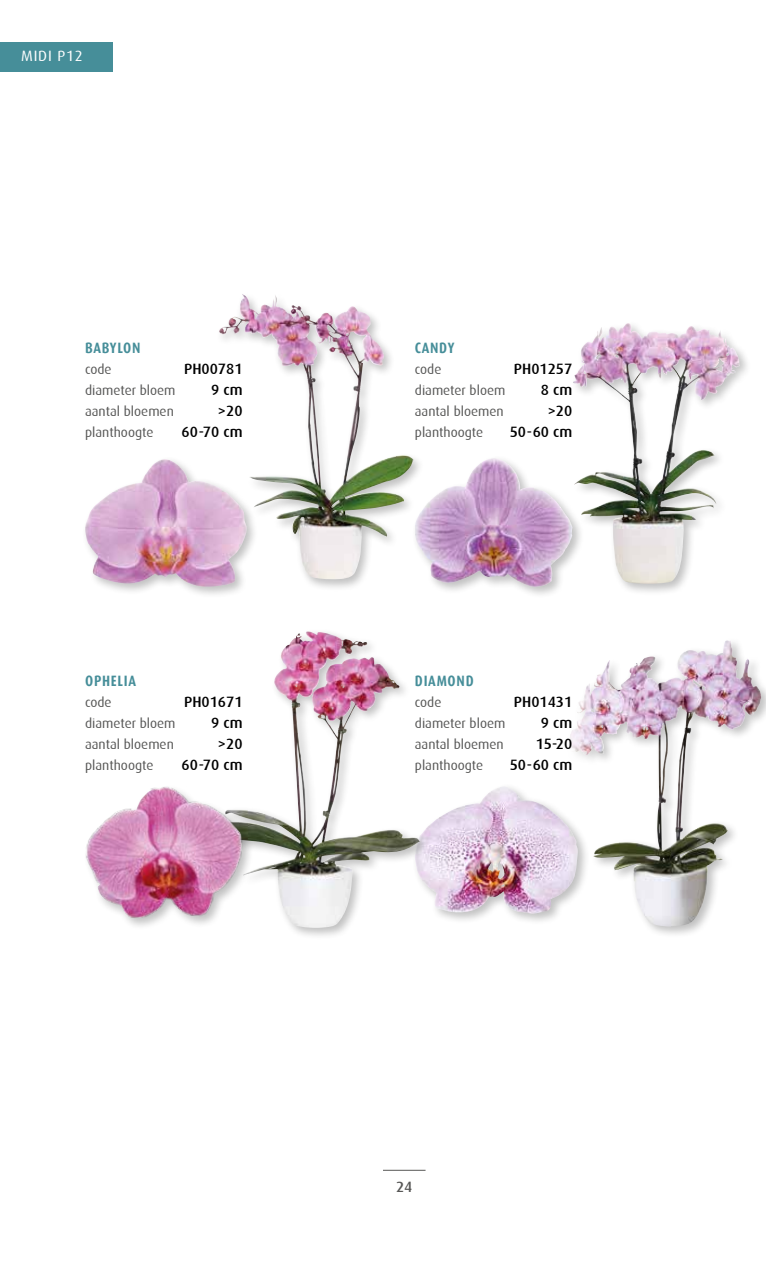
<style>
.page{position:relative;width:766px;height:1263px;background:#fff}
.page>*{position:absolute;margin:0;border:0;box-sizing:border-box;transform-origin:0 0}
.t1{font:500 15px "Dax";color:#000}
.t2{font:700 15px "Dax Condensed";letter-spacing:.05em;color:#468e99}
.t3{font:15px "Dax";letter-spacing:.05em;color:#fff}
.t4{font:500 15px "Dax";color:#575756}
.t5{font:13.5px "Dax";color:#575756}
</style>
<div class="page">
<hr style="left:383px;top:1170px;width:42px;height:1px;background:#575756">
<div style="left:216px;top:291px;width:209px;height:301px;background:#000;opacity:.25"></div>
<img style="left:219px;top:295px;width:90px;height:133px">
<div style="left:82px;top:456px;width:177px;height:143px;background:#000;opacity:.25"></div>
<img style="left:85px;top:459px;width:161px;height:128px">
<div style="left:570px;top:320px;width:181px;height:276px;background:#000;opacity:.25"></div>
<img style="left:572px;top:323px;width:54px;height:73px">
<div style="left:411px;top:454px;width:173px;height:145px;background:#000;opacity:.25"></div>
<img style="left:414px;top:458px;width:158px;height:129px">
<div style="left:565px;top:637px;width:200px;height:302px;background:#000;opacity:.25"></div>
<img style="left:601px;top:640px;width:126px;height:79px">
<div style="left:411px;top:783px;width:178px;height:143px;background:#000;opacity:.25"></div>
<img style="left:431px;top:786px;width:146px;height:128px">
<div style="left:0;top:43px;width:112px;height:29px;background:#468e99"></div>
<svg style="left:565px;top:638px;width:36px;height:127px"></svg>
<div style="left:212px;top:628px;width:219px;height:312px;background:#000;opacity:.25"></div>
<img style="left:215px;top:631px;width:122px;height:297px">
<div style="left:83px;top:784px;width:171px;height:146px;background:#000;opacity:.25"></div>
<img style="left:83px;top:772px;width:163px;height:162px">
<p class="t3" style="left:21px;top:48px;width:63px">MIDI P12</p>
<p class="t2" style="left:85px;top:339px;width:57px">BABYLON</p>
<p class="t5" style="left:85px;top:362px;width:28px">code</p>
<p class="t1" style="left:184px;top:360px;width:60px">PH00781</p>
<p class="t5" style="left:85px;top:383px;width:92px">diameter bloem</p>
<p class="t1" style="left:211px;top:381px;width:33px">9 cm</p>
<p class="t5" style="left:85px;top:404px;width:90px">aantal bloemen</p>
<p class="t1" style="left:218px;top:402px;width:26px">&gt;20</p>
<p class="t5" style="left:85px;top:425px;width:70px">planthoogte</p>
<p class="t1" style="left:181px;top:423px;width:62px">60-70 cm</p>
<p class="t2" style="left:85px;top:673px;width:52px">OPHELIA</p>
<p class="t5" style="left:85px;top:695px;width:28px">code</p>
<p class="t1" style="left:184px;top:693px;width:60px">PH01671</p>
<p class="t5" style="left:85px;top:716px;width:92px">diameter bloem</p>
<p class="t1" style="left:211px;top:714px;width:33px">9 cm</p>
<p class="t5" style="left:85px;top:737px;width:90px">aantal bloemen</p>
<p class="t1" style="left:218px;top:735px;width:26px">&gt;20</p>
<p class="t5" style="left:85px;top:758px;width:70px">planthoogte</p>
<p class="t1" style="left:181px;top:756px;width:62px">60-70 cm</p>
<p class="t2" style="left:415px;top:339px;width:41px">CANDY</p>
<p class="t5" style="left:415px;top:362px;width:28px">code</p>
<p class="t1" style="left:514px;top:360px;width:60px">PH01257</p>
<p class="t5" style="left:415px;top:383px;width:92px">diameter bloem</p>
<p class="t1" style="left:541px;top:381px;width:33px">8 cm</p>
<p class="t5" style="left:415px;top:404px;width:90px">aantal bloemen</p>
<p class="t1" style="left:547px;top:402px;width:26px">&gt;20</p>
<p class="t5" style="left:415px;top:425px;width:70px">planthoogte</p>
<p class="t1" style="left:509px;top:423px;width:64px">50-60 cm</p>
<p class="t2" style="left:415px;top:673px;width:60px">DIAMOND</p>
<p class="t5" style="left:415px;top:695px;width:28px">code</p>
<p class="t1" style="left:514px;top:693px;width:60px">PH01431</p>
<p class="t5" style="left:415px;top:716px;width:92px">diameter bloem</p>
<p class="t1" style="left:541px;top:714px;width:33px">9 cm</p>
<p class="t5" style="left:415px;top:737px;width:90px">aantal bloemen</p>
<p class="t1" style="left:535px;top:735px;width:38px">15-20</p>
<p class="t5" style="left:415px;top:758px;width:70px">planthoogte</p>
<p class="t1" style="left:509px;top:756px;width:64px">50-60 cm</p>
<p class="t4" style="left:396px;top:1178px;width:18px">24</p>
</div>
